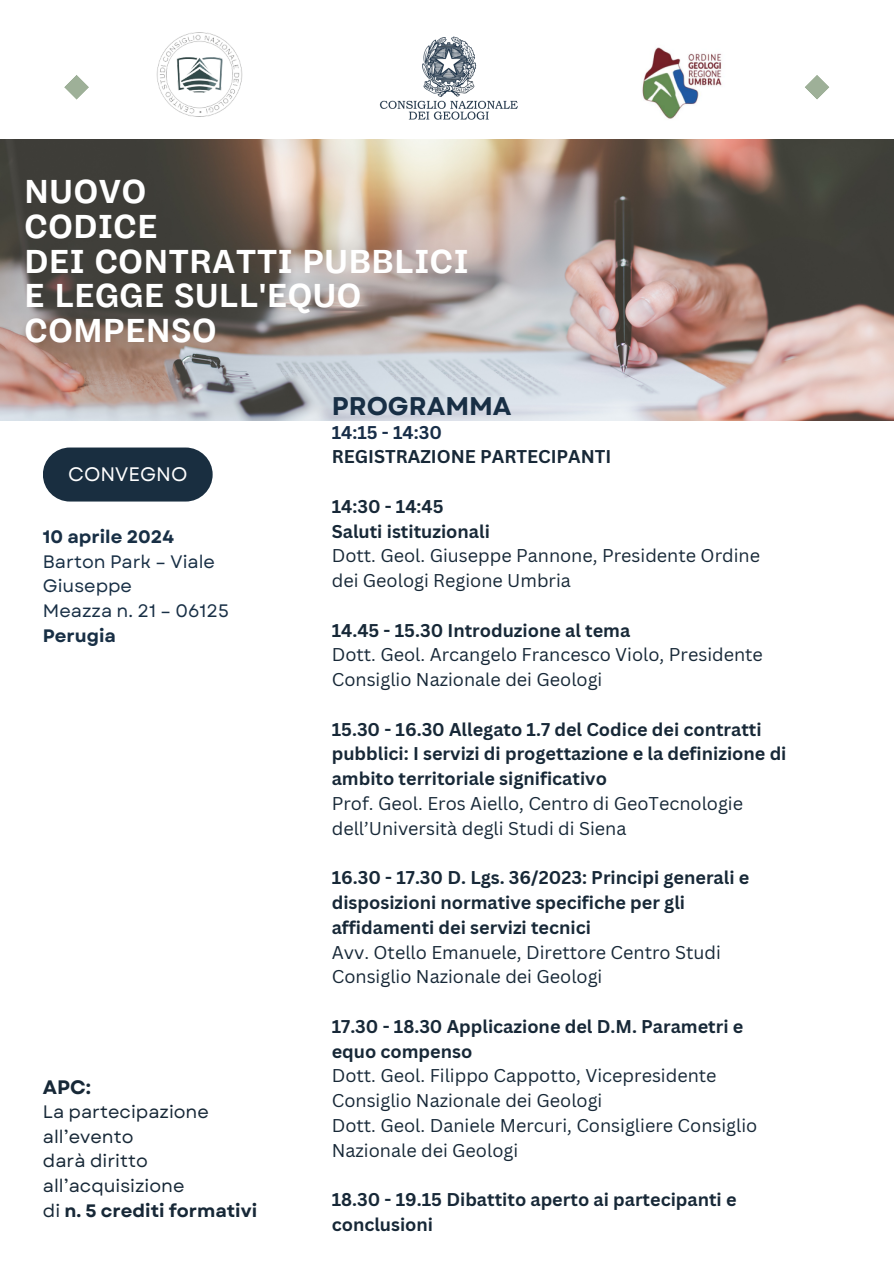
<style>
.page{position:relative;width:894px;height:1264px;background:#fff}
.page>*{position:absolute;margin:0;border:0;box-sizing:border-box;transform-origin:0 0}
.t1{font:700 33px/34.8px "Body Grotesque";letter-spacing:.04em;color:#fff}
.t2{font:700 25.5px "Garet";color:#182f45}
.t3{font:19.5px "Garet";color:#fff}
.t4{font:700 19.5px "Garet";color:#172837}
.t5{font:700 18px/24.8px "Canva Sans";color:#172837}
.t6{font:18px "Canva Sans";color:#172837}
.t7{font:18px/24.8px "Garet";color:#172837}
.t8{font:18px/24.8px "Garet";color:#182f45}
.t9{font:700 18px "Garet";color:#172837}
.t10{font:700 18px "Garet";color:#182f45}
.s1{font-weight:400}
.s2{color:#182e48}
</style>
<div class="page">
<svg style="left:805px;top:75px;width:12px;height:24px"></svg>
<svg style="left:64px;top:75px;width:25px;height:25px"></svg>
<img style="left:379px;top:36px;width:139px;height:84px">
<img style="left:156px;top:32px;width:87px;height:85px">
<img style="left:642px;top:47px;width:80px;height:72px">
<div style="left:43px;top:447px;width:169px;height:54px;background:#192e40;border-radius:27px"></div>
<img style="left:0;top:139px;width:893px;height:282px">
<p class="t1" style="left:25px;top:176px;width:444px">NUOVO<br>CODICE<br>DEI CONTRATTI PUBBLICI<br>E LEGGE SULL'EQUO<br>COMPENSO</p>
<p class="t3" style="left:68px;top:460px;width:121px">CONVEGNO</p>
<h5 class="t10" style="left:43px;top:523px;width:133px">10 aprile 2024</h5>
<h4 class="t8" style="left:43px;top:549px;width:173px">Barton Park – Viale<br>Giuseppe</h4>
<p class="t8" style="left:43px;top:598px;width:187px">Meazza n. 21 – 06125</p>
<p class="t10" style="left:43px;top:622px;width:75px">Perugia</p>
<p class="t4" style="left:43px;top:1073px;width:50px">APC:</p>
<p class="t7" style="left:43px;top:1099px;width:167px">La partecipazione all’evento</p>
<p class="t7" style="left:43px;top:1148px;width:143px">darà diritto all’acquisizione</p>
<p class="t9" style="left:43px;top:1197px;width:216px"><span class="s1">di</span> n. 5 crediti formativi</p>
<p class="t2" style="left:331px;top:387px;width:181px">PROGRAMMA</p>
<p class="t5" style="left:331px;top:419px;width:281px"><span class="s2">14:15 - 14:30<br></span>REGISTRAZIONE PARTECIPANTI</p>
<h1 class="t5" style="left:331px;top:493px;width:113px">14:30 - 14:45</h1>
<h2 class="t5" style="left:331px;top:518px;width:160px">Saluti istituzionali</h2>
<h3 class="t6" style="left:331px;top:543px;width:429px">Dott. Geol. Giuseppe Pannone, Presidente Ordine</h3>
<p class="t6" style="left:331px;top:568px;width:241px">dei Geologi Regione Umbria</p>
<p class="t5" style="left:331px;top:617px;width:300px">14.45 - 15.30 Introduzione al tema</p>
<p class="t6" style="left:331px;top:642px;width:432px">Dott. Geol. Arcangelo Francesco Violo, Presidente</p>
<p class="t6" style="left:331px;top:667px;width:272px">Consiglio Nazionale dei Geologi</p>
<p class="t5" style="left:331px;top:716px;width:431px">15.30 - 16.30 Allegato 1.7 del Codice dei contratti</p>
<p class="t5" style="left:331px;top:741px;width:456px">pubblici: I servizi di progettazione e la definizione di</p>
<p class="t5" style="left:331px;top:765px;width:276px">ambito territoriale significativo</p>
<p class="t6" style="left:331px;top:790px;width:413px">Prof. Geol. Eros Aiello, Centro di GeoTecnologie</p>
<p class="t6" style="left:331px;top:815px;width:296px">dell’Università degli Studi di Siena</p>
<p class="t5" style="left:331px;top:864px;width:419px">16.30 - 17.30 D. Lgs. 36/2023: Principi generali e</p>
<p class="t5" style="left:331px;top:889px;width:355px">disposizioni normative specifiche per gli</p>
<p class="t5" style="left:331px;top:914px;width:261px">affidamenti dei servizi tecnici</p>
<p class="t6" style="left:331px;top:939px;width:390px">Avv. Otello Emanuele, Direttore Centro Studi</p>
<p class="t6" style="left:331px;top:964px;width:272px">Consiglio Nazionale dei Geologi</p>
<p class="t5" style="left:331px;top:1013px;width:413px">17.30 - 18.30 Applicazione del D.M. Parametri e</p>
<p class="t5" style="left:331px;top:1038px;width:142px">equo compenso</p>
<p class="t6" style="left:331px;top:1063px;width:386px">Dott. Geol. Filippo Cappotto, Vicepresidente</p>
<p class="t6" style="left:331px;top:1087px;width:272px">Consiglio Nazionale dei Geologi</p>
<p class="t6" style="left:331px;top:1112px;width:427px">Dott. Geol. Daniele Mercuri, Consigliere Consiglio</p>
<p class="t6" style="left:331px;top:1137px;width:188px">Nazionale dei Geologi</p>
<p class="t5" style="left:331px;top:1186px;width:406px">18.30 - 19.15 Dibattito aperto ai partecipanti e conclusioni</p>
</div>
